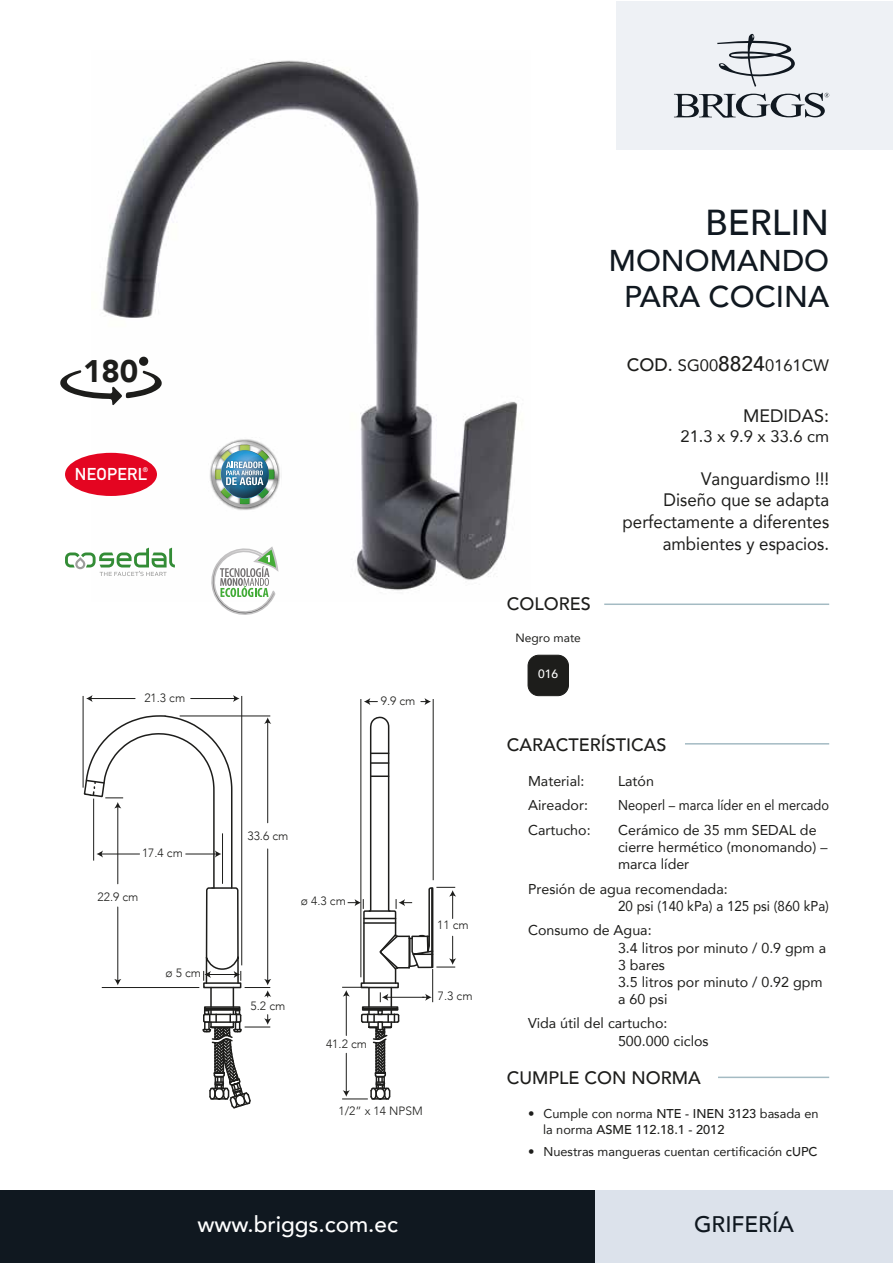
<style>
.page{position:relative;width:893px;height:1263px;background:#fff}
.page>*{position:absolute;margin:0;border:0;box-sizing:border-box;transform-origin:0 0}
.t1{font:500 36px "Avenir";color:#101820}
.t2{font:900 31.2px "Avenir";color:#1d1d1b}
.t3{font:500 30px/36px "Avenir";color:#101820;text-align:center}
.t4{font:500 22.5px "Avenir";color:#fff}
.t5{font:500 22.5px "Avenir";color:#101820}
.t6{font:18px/21.6px "Avenir";color:#1d1d1b;text-align:right;scale:.94 1}
.t7{font:500 18px "Avenir";color:#1d1d1b}
.t8{font:18px "Avenir";color:#1d1d1b}
.t9{font:700 16.95px "DIN Alternate";letter-spacing:.02em;color:#fff}
.t10{font:16.5px "Avenir";color:#1d1d1b}
.t11{font:14.25px/17.1px "Avenir";color:#1d1d1b}
.t12{font:14.25px "Avenir";color:#1d1d1b;scale:.9 1}
.t13{font:12.75px/15.3px "Avenir";color:#1d1d1b}
.t14{font:300 12px "Avenir";color:#1d1d1b}
.t15{font:12px "Avenir";color:#1d1d1b}
.t16{font:500 12px "Avenir";color:#fff}
.t17{font:700 6.6px "DIN Alternate";color:#fff}
.s1{font-weight:500;font-size:18px}
.s2{font-weight:500;font-size:21px}
.s3{font-weight:500}
</style>
<div class="page">
<img style="left:92px;top:60px;width:426px;height:531px">
<div style="left:0;top:1191px;width:893px;height:72px;background:#101820"></div>
<div style="left:595px;top:1191px;width:298px;height:72px;background:#dce2eb"></div>
<div style="left:617px;top:1px;width:276px;height:149px;background:#eef1f5"></div>
<hr style="left:718px;top:1076px;width:111px;height:2px;background:#a4bbc3">
<hr style="left:685px;top:743px;width:144px;height:1px;background:#a4bbc3">
<hr style="left:604px;top:603px;width:225px;height:2px;background:#a4bbc3">
<svg style="left:674px;top:93px;width:155px;height:24px"></svg>
<svg style="left:717px;top:33px;width:78px;height:54px"></svg>
<div style="left:65px;top:453px;width:92px;height:43px;background:#e40521;border-radius:50%"></div>
<svg style="left:65px;top:548px;width:110px;height:28px"></svg>
<img style="left:208px;top:438px;width:74px;height:3px">
<img style="left:207px;top:441px;width:75px;height:71px">
<svg style="left:205px;top:543px;width:75px;height:72px"></svg>
<svg style="left:60px;top:370px;width:103px;height:35px"></svg>
<div style="left:139px;top:357px;width:9px;height:9px;background:#1d1d1b;border-radius:50%"></div>
<div style="left:528px;top:655px;width:40px;height:41px;background:#1d1d1b;border-radius:11px"></div>
<div style="left:528px;top:655px;width:41px;height:41px;border:1px solid #1d1d1b;border-radius:11px"></div>
<svg style="left:342px;top:716px;width:114px;height:384px"></svg>
<hr style="left:241px;top:696px;width:1px;height:269px;background:#1d1d1b">
<hr style="left:83px;top:696px;width:1px;height:92px;background:#1d1d1b">
<hr style="left:91px;top:698px;width:44px;height:1px;background:#1d1d1b">
<svg style="left:86px;top:695px;width:7px;height:7px"></svg>
<hr style="left:191px;top:698px;width:44px;height:1px;background:#1d1d1b">
<svg style="left:233px;top:695px;width:7px;height:7px"></svg>
<hr style="left:433px;top:699px;width:1px;height:181px;background:#1d1d1b">
<hr style="left:360px;top:699px;width:1px;height:278px;background:#1d1d1b">
<svg style="left:364px;top:698px;width:13px;height:7px"></svg>
<svg style="left:421px;top:698px;width:10px;height:7px"></svg>
<svg style="left:83px;top:714px;width:188px;height:395px"></svg>
<h2 class="t2" style="left:83px;top:345px;width:57px">180</h2>
<p class="t17" style="left:143px;top:465px;width:7px">®</p>
<p class="t9" style="left:75px;top:462px;width:74px">NEOPERL</p>
<p class="t14" style="left:144px;top:690px;width:42px">21.3 cm</p>
<p class="t14" style="left:381px;top:693px;width:36px">9.9 cm</p>
<p class="t14" style="left:142px;top:846px;width:42px">17.4 cm</p>
<p class="t14" style="left:98px;top:890px;width:42px">22.9 cm</p>
<p class="t14" style="left:166px;top:966px;width:37px">ø 5 cm</p>
<p class="t14" style="left:247px;top:829px;width:42px">33.6 cm</p>
<p class="t14" style="left:301px;top:894px;width:46px">ø 4.3 cm</p>
<p class="t14" style="left:437px;top:918px;width:33px">11 cm</p>
<p class="t14" style="left:251px;top:998px;width:36px">5.2 cm</p>
<p class="t14" style="left:326px;top:1037px;width:42px">41.2 cm</p>
<p class="t14" style="left:438px;top:989px;width:36px">7.3 cm</p>
<p class="t14" style="left:338px;top:1103px;width:86px">1/2” x 14 NPSM</p>
<h3 class="t4" style="left:197px;top:1204px;width:202px">www.briggs.com.ec</h3>
<h1 class="t1" style="left:705px;top:191px;width:126px">BERLIN</h1>
<h3 class="t3" style="left:609px;top:241px;width:222px">MONOMANDO<br>PARA COCINA</h3>
<p class="t7" style="left:507px;top:588px;width:85px">COLORES</p>
<p class="t15" style="left:516px;top:628px;width:67px">Negro mate</p>
<p class="t16" style="left:538px;top:663px;width:22px">016</p>
<p class="t10" style="left:627px;top:352px;width:204px"><span class="s1">COD.</span> SG00<span class="s2">8824</span>0161CW</p>
<p class="t8" style="left:743px;top:402px;width:88px">MEDIDAS:</p>
<p class="t10" style="left:681px;top:423px;width:150px">21.3 x 9.9 x 33.6 cm</p>
<p class="t6" style="left:623px;top:467px;width:221px">Vanguardismo !!!<br>Diseño que se adapta perfectamente a diferentes ambientes y espacios.</p>
<p class="t7" style="left:507px;top:729px;width:161px">CARACTERÍSTICAS</p>
<p class="t11" style="left:528px;top:772px;width:58px">Material:</p>
<p class="t11" style="left:618px;top:772px;width:37px">Latón</p>
<p class="t11" style="left:528px;top:796px;width:61px">Aireador:</p>
<p class="t12" style="left:618px;top:794px;width:236px">Neoperl – marca líder en el mercado</p>
<p class="t11" style="left:528px;top:821px;width:64px">Cartucho:</p>
<p class="t11" style="left:618px;top:821px;width:211px">Cerámico de 35 mm SEDAL de cierre hermético (monomando) – marca líder</p>
<p class="t11" style="left:618px;top:880px;width:212px;text-indent:-90px">Presión de agua recomendada:<br>20 psi (140 kPa) a 125 psi (860 kPa)</p>
<p class="t11" style="left:618px;top:921px;width:210px;text-indent:-90px">Consumo de Agua:<br>3.4 litros por minuto / 0.9 gpm a<br>3 bares<br>3.5 litros por minuto / 0.92 gpm a 60 psi</p>
<p class="t11" style="left:618px;top:1014px;width:92px;text-indent:-90px">Vida útil del cartucho:<br>500.000 ciclos</p>
<p class="t7" style="left:507px;top:1062px;width:195px">CUMPLE CON NORMA</p>
<p class="t13" style="left:543px;top:1106px;width:277px;text-indent:-15px">• Cumple con norma <span class="s3">NTE - INEN 3123</span> basada en la norma <span class="s3">ASME 112.18.1 - 2012</span></p>
<p class="t13" style="left:528px;top:1144px;width:291px">• Nuestras mangueras cuentan certificación <span class="s3">cUPC</span></p>
<h3 class="t5" style="left:694px;top:1204px;width:102px">GRIFERÍA</h3>
</div>
